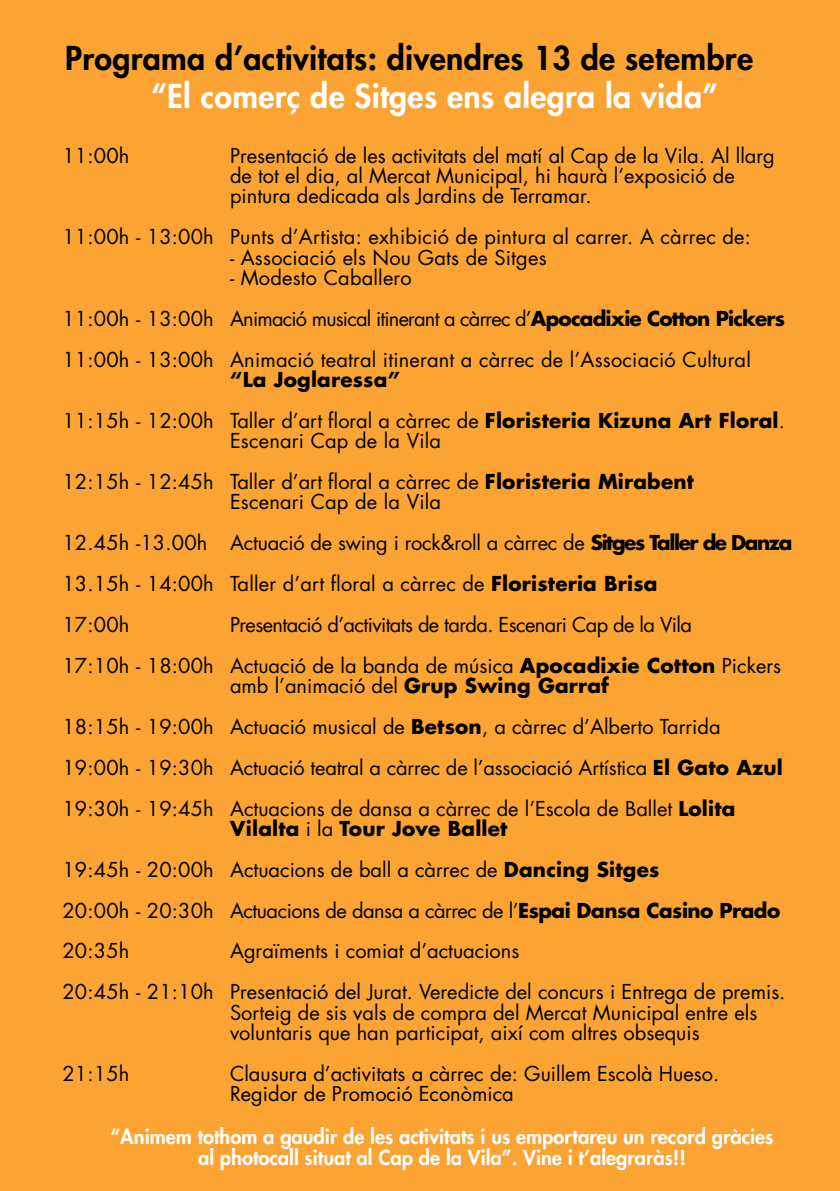
<style>
.page{position:relative;width:840px;height:1191px;background:#fff}
.page>*{position:absolute;margin:0;border:0;box-sizing:border-box;transform-origin:0 0}
.t1{font:800 32px "Futura Std";letter-spacing:.01em;color:#000}
.t2{font:800 32px "Futura Std";letter-spacing:.01em;color:#fff}
.t3{font:20px/40.8px "Futura Std";color:#000}
.t4{font:800 20px/21.2px "Futura Std";color:#fff;text-align:center}
.t5{font:700 20px/40.8px "Futura Std";letter-spacing:.01em;color:#000}
.s1{font-weight:700}
.s2{font-weight:400}
</style>
<div class="page">
<div style="left:0;top:0;width:839px;height:1191px;background:#fba434"></div>
<h1 class="t1" style="left:65px;top:38px;width:689px">Programa d’activitats: divendres 13 de setembre</h1>
<h1 class="t2" style="left:151px;top:76px;width:568px">“El comerç de Sitges ens alegra la vida”</h1>
<p class="t3" style="left:62px;top:135px;width:69px">11:00h</p>
<p class="t3" style="left:230px;top:145px;width:546px;line-height:20.4px">Presentació de les activitats del matí al Cap de la Vila. Al llarg de tot el dia, al Mercat Municipal, hi haurà l’exposició de pintura dedicada als Jardins de Terramar.</p>
<p class="t3" style="left:230px;top:217px;width:522px">Punts d’Artista: exhibició de pintura al carrer. A càrrec de:</p>
<p class="t3" style="left:230px;top:237px;width:318px">- Associació els Nou Gats de Sitges</p>
<p class="t3" style="left:230px;top:257px;width:556px">- Modesto Caballero<br>Animació musical itinerant a càrrec d’<span class="s1">Apocadixie Cotton Pickers<br></span>Animació teatral itinerant a càrrec de l’Associació Cultural</p>
<p class="t5" style="left:230px;top:359px;width:556px">“La Joglaressa”<br><span class="s2">Taller d’art floral a càrrec de</span> Floristeria Kizuna Art Floral<span class="s2">.</span></p>
<p class="t3" style="left:230px;top:421px;width:465px">Escenari Cap de la Vila<br>Taller d’art floral a càrrec de <span class="s1">Floristeria Mirabent</span></p>
<p class="t3" style="left:230px;top:482px;width:563px">Escenari Cap de la Vila<br>Actuació de swing i rock&amp;roll a càrrec de <span class="s1">Sitges Taller de Danza </span>Taller d’art floral a càrrec de <span class="s1">Floristeria Brisa<br></span>Presentació d’activitats de tarda. Escenari Cap de la Vila<br>Actuació de la banda de música <span class="s1">Apocadixie Cotton</span> Pickers</p>
<p class="t3" style="left:230px;top:665px;width:554px">amb l’animació del <span class="s1">Grup Swing Garraf<br></span>Actuació musical de <span class="s1">Betson</span>, a càrrec d’Alberto Tarrida Actuació teatral a càrrec de l’associació Artística <span class="s1">El Gato Azul </span>Actuacions de dansa a càrrec de l’Escola de Ballet <span class="s1">Lolita</span></p>
<p class="t3" style="left:230px;top:808px;width:556px"><span class="s1">Vilalta</span> i la <span class="s1">Tour Jove Ballet<br></span>Actuacions de ball a càrrec de <span class="s1">Dancing Sitges<br></span>Actuacions de dansa a càrrec de l’<span class="s1">Espai Dansa Casino Prado </span>Agraïments i comiat d’actuacions<br>Presentació del Jurat. Veredicte del concurs i Entrega de premis.</p>
<p class="t3" style="left:230px;top:1002px;width:528px;line-height:20.4px">Sorteig de sis vals de compra del Mercat Municipal entre els voluntaris que han participat, així com altres obsequis</p>
<p class="t3" style="left:230px;top:1063px;width:490px;line-height:20.4px">Clausura d’activitats a càrrec de: Guillem Escolà Hueso.<br>Regidor de Promoció Econòmica</p>
<p class="t4" style="left:110px;top:1125px;width:664px">“Animem tothom a gaudir de les activitats i us emportareu un record gràcies al photocall situat al Cap de la Vila”. Vine i t’alegraràs!!</p>
<p class="t3" style="left:62px;top:217px;width:153px">11:00h - 13:00h</p>
<p class="t3" style="left:62px;top:298px;width:153px">11:00h - 13:00h<br>11:00h - 13:00h</p>
<p class="t3" style="left:62px;top:400px;width:153px">11:15h - 12:00h</p>
<p class="t3" style="left:62px;top:461px;width:153px">12:15h - 12:45h</p>
<p class="t3" style="left:62px;top:523px;width:153px">12.45h -13.00h<br>13.15h - 14:00h<br>17:00h<br>17:10h - 18:00h</p>
<p class="t3" style="left:62px;top:706px;width:153px;text-align:justify">18:15h - 19:00h 19:00h - 19:30h 19:30h - 19:45h</p>
<p class="t3" style="left:62px;top:849px;width:153px">19:45h - 20:00h<br>20:00h - 20:30h<br>20:35h<br>20:45h - 21:10h</p>
<p class="t3" style="left:62px;top:1053px;width:69px">21:15h</p>
</div>
